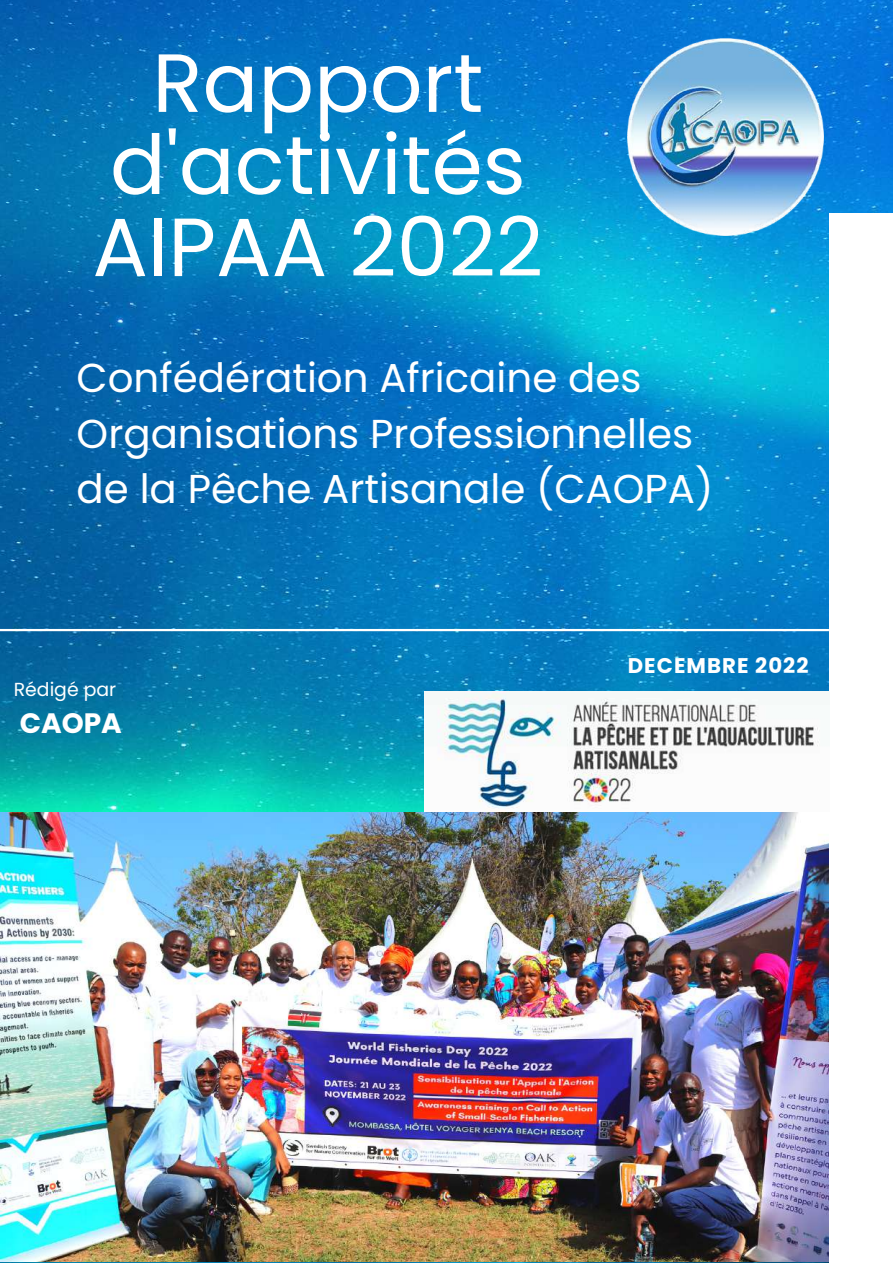
<style>
.page{position:relative;width:893px;height:1264px;background:#fff}
.page>*{position:absolute;margin:0;border:0;box-sizing:border-box;transform-origin:0 0}
.t1{font:82.5px/82.1px "Poppins";color:#fff;text-align:center}
.t2{font:40.35px/55.2px "Poppins";color:#fff}
.t3{font:700 28.05px "Poppins";color:#fff}
.t4{font:700 21.15px "Poppins";letter-spacing:.05em;color:#fff}
.t5{font:18.9px "Poppins";color:#fff}
</style>
<div class="page">
<img style="left:0;top:0;width:892px;height:1262px">
<img style="left:0;top:812px;width:828px;height:449px">
<div style="left:829px;top:213px;width:63px;height:1049px;background:#fff"></div>
<hr style="left:0;top:629px;width:828px;height:2px;background:#fff">
<img style="left:622px;top:34px;width:206px;height:207px">
<img style="left:424px;top:691px;width:405px;height:120px">
<h1 class="t1" style="left:92px;top:42px;width:452px">Rapport d'activités<br>AIPAA 2022</h1>
<p class="t2" style="left:77px;top:350px;width:638px">Confédération Africaine des<br>Organisations Professionnelles de la Pêche Artisanale (CAOPA)</p>
<p class="t5" style="left:14px;top:676px;width:104px">Rédigé par</p>
<p class="t3" style="left:20px;top:703px;width:104px">CAOPA</p>
<p class="t4" style="left:627px;top:650px;width:182px">DECEMBRE 2022</p>
</div>
